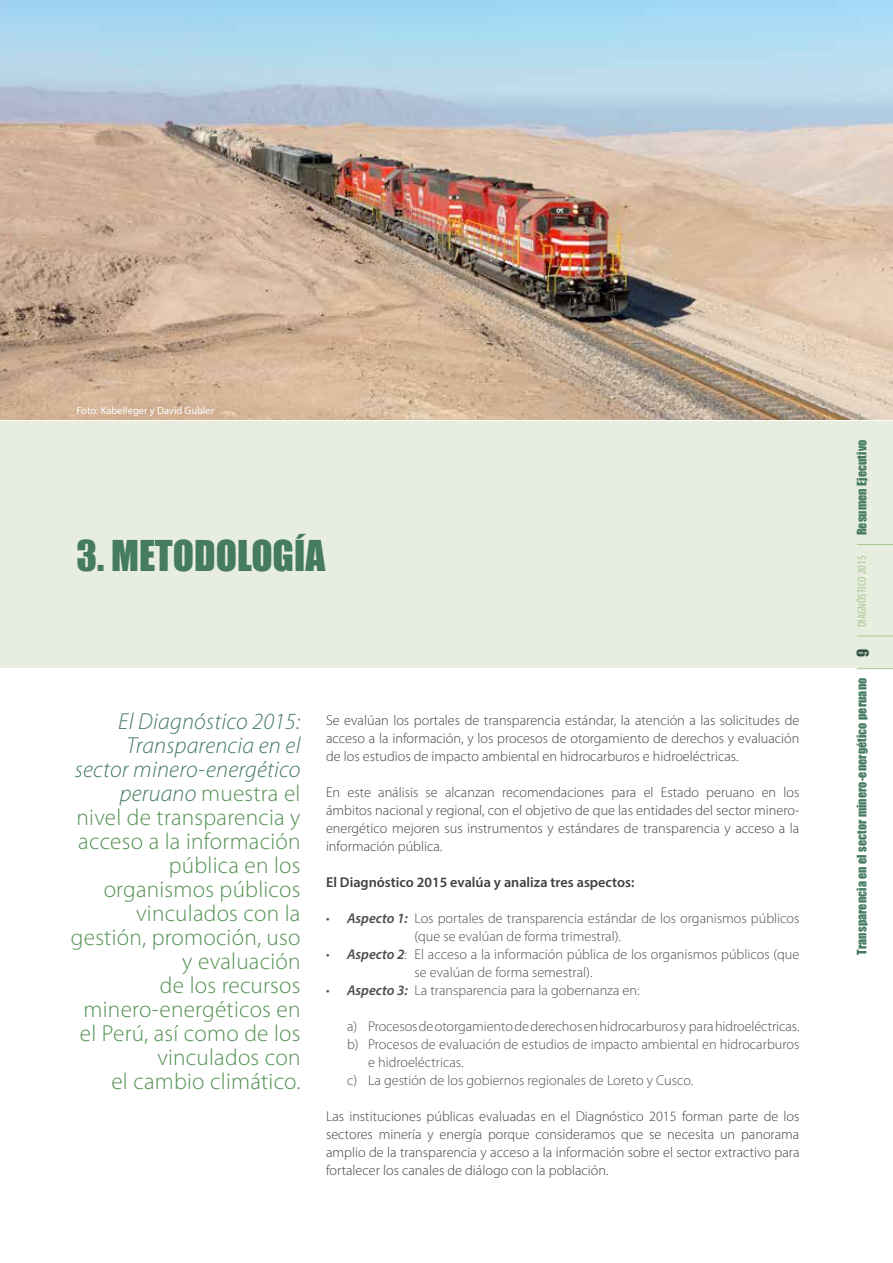
<style>
.page{position:relative;width:893px;height:1263px;background:#fff}
.page>*{position:absolute;margin:0;border:0;box-sizing:border-box;transform-origin:0 0}
.t1{font:39px "Impact";color:#457b60}
.t2{font:300 23.25px/24px "Myriad Pro";letter-spacing:.01em;color:#539151;text-align:right}
.t3{font:15px "Impact";color:#335345}
.t4{font:300 14.25px/18px "Myriad Pro";color:#414042;text-align:justify}
.t5{font:300 14.25px/18px "Myriad Pro";color:#4d4d4f}
.t6{font:600 14.25px "Myriad Pro";color:#414042}
.t7{font:12px "Impact";letter-spacing:.01em;color:#457b60}
.t8{font:condensed 12px "Myriad Pro";letter-spacing:.01em;color:#a9c895}
.t9{font:10.5px "Myriad Pro";color:#fff}
.s1{font-style:italic;color:#457b60}
.s2{font-weight:600;font-style:italic}
</style>
<div class="page">
<img style="left:0;top:0;width:893px;height:420px">
<div style="left:0;top:421px;width:893px;height:247px;background:#e7eddf"></div>
<hr style="left:857px;top:668px;width:36px;height:1px;background:#a9c895">
<hr style="left:857px;top:636px;width:36px;height:1px;background:#a9c895">
<hr style="left:857px;top:544px;width:36px;height:1px;background:#a9c895">
<p class="t9" style="left:77px;top:404px;width:139px">Foto: Kabelleger y David Gubler</p>
<h1 class="t1" style="left:77px;top:525px;width:250px">3. METODOLOGÍA</h1>
<p class="t2" style="left:71px;top:709px;width:231px"><span class="s1">El Diagnóstico 2015:<br>Transparencia en el sector minero-energético peruano</span> muestra el nivel de transparencia y acceso a la información pública en los organismos públicos vinculados con la gestión, promoción, uso y evaluación<br>de los recursos minero-energéticos en el Perú, así como de los vinculados con<br>el cambio climático.</p>
<p class="t4" style="left:326px;top:711px;width:475px">Se evalúan los portales de transparencia estándar, la atención a las solicitudes de acceso a la información, y los procesos de otorgamiento de derechos y evaluación de los estudios de impacto ambiental en hidrocarburos e hidroeléctricas.</p>
<p class="t4" style="left:326px;top:783px;width:475px">En este análisis se alcanzan recomendaciones para el Estado peruano en los ámbitos nacional y regional, con el objetivo de que las entidades del sector minero&shy;energético mejoren sus instrumentos y estándares de transparencia y acceso a la información pública.</p>
<p class="t6" style="left:326px;top:873px;width:310px">El Diagnóstico 2015 evalúa y analiza tres aspectos:</p>
<p class="t5" style="left:414px;top:909px;width:386px;text-indent:-89px">• <span class="s2">Aspecto 1:</span> Los portales de transparencia estándar de los organismos públicos (que se evalúan de forma trimestral).</p>
<p class="t5" style="left:414px;top:945px;width:386px;text-indent:-89px">• <span class="s2">Aspecto 2</span>: El acceso a la información pública de los organismos públicos (que se evalúan de forma semestral).</p>
<p class="t5" style="left:326px;top:981px;width:315px">• <span class="s2">Aspecto 3:</span> La transparencia para la gobernanza en:</p>
<p class="t5" style="left:347px;top:1017px;width:454px">a) Procesos de otorgamiento de derechos en hidrocarburos y para hidroeléctricas.</p>
<p class="t5" style="left:347px;top:1035px;width:454px">b) Procesos de evaluación de estudios de impacto ambiental en hidrocarburos</p>
<p class="t5" style="left:368px;top:1053px;width:97px">e hidroeléctricas.</p>
<p class="t5" style="left:347px;top:1071px;width:348px">c) La gestión de los gobiernos regionales de Loreto y Cusco.</p>
<p class="t4" style="left:326px;top:1107px;width:475px">Las instituciones públicas evaluadas en el Diagnóstico 2015 forman parte de los sectores minería y energía porque consideramos que se necesita un panorama amplio de la transparencia y acceso a la información sobre el sector extractivo para fortalecer los canales de diálogo con la población.</p>
<p class="t7" style="left:852px;top:535px;width:97px;rotate:-90deg">Resumen Ejecutivo</p>
<p class="t8" style="left:855px;top:627px;width:73px;rotate:-90deg">DIAGNÓSTICO 2015</p>
<p class="t3" style="left:851px;top:657px;width:10px;rotate:-90deg">9</p>
<p class="t7" style="left:852px;top:955px;width:278px;rotate:-90deg">Transparencia en el sector minero-energético peruano</p>
</div>
